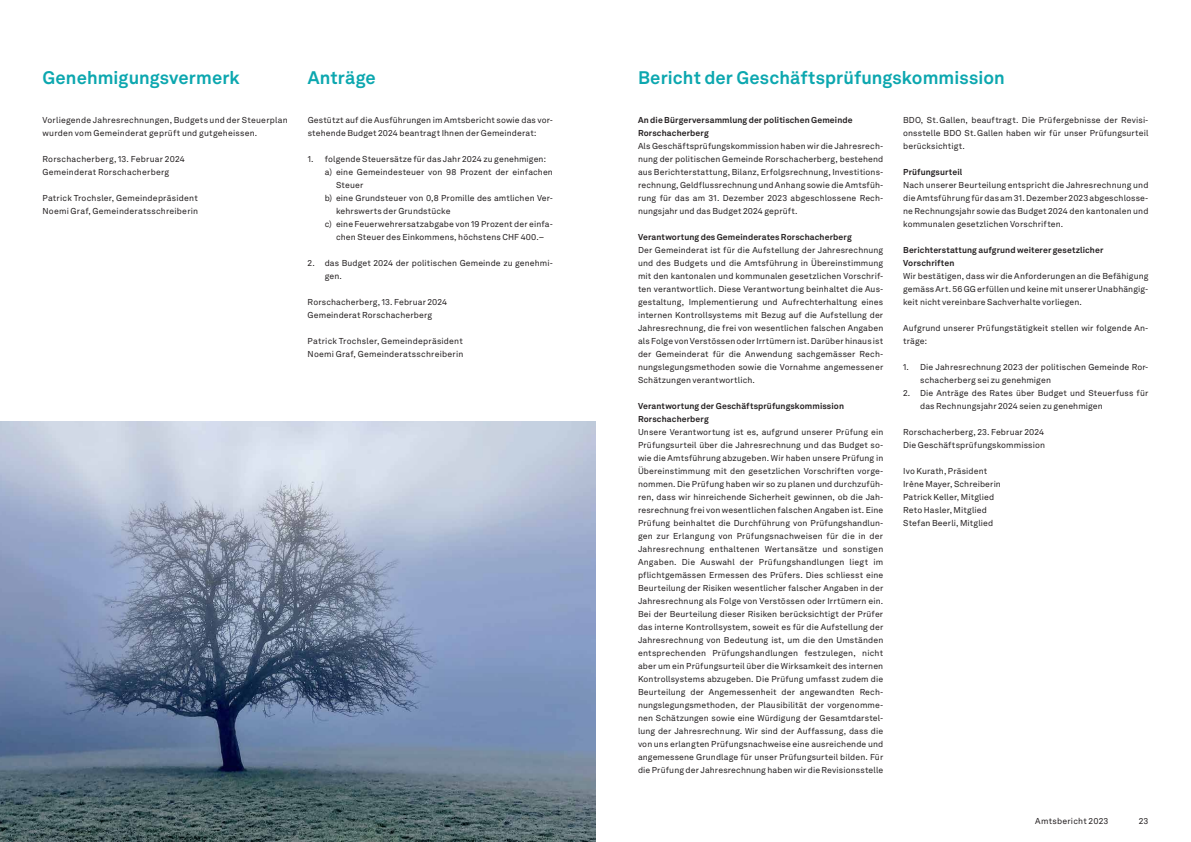
<style>
.page{position:relative;width:1191px;height:842px;background:#fff}
.page>*{position:absolute;margin:0;border:0;box-sizing:border-box;transform-origin:0 0}
.t1{font:700 18px "Akkurat LL";letter-spacing:.005em;color:#0ca7af}
.t2{font:8.5px/13px "Akkurat LL";letter-spacing:.015em;color:#231f20}
.t3{font:700 8.5px/13px "Akkurat LL";letter-spacing:.015em;color:#231f20}
</style>
<div class="page">
<img style="left:0;top:421px;width:595px;height:421px">
<h1 class="t1" style="left:43px;top:68px;width:199px">Genehmigungsvermerk</h1>
<p class="t2" style="left:43px;top:114px;width:247px">Vorliegende Jahresrechnungen, Budgets und der Steuerplan wurden vom Gemeinderat geprüft und gutgeheissen.</p>
<p class="t2" style="left:43px;top:153px;width:144px">Rorschacherberg, 13. Februar 2024<br>Gemeinderat Rorschacherberg</p>
<p class="t2" style="left:43px;top:192px;width:157px">Patrick Trochsler, Gemeindepräsident<br>Noemi Graf, Gemeinderatsschreiberin</p>
<h1 class="t1" style="left:308px;top:68px;width:70px">Anträge</h1>
<p class="t2" style="left:308px;top:114px;width:247px">Gestützt auf die Ausführungen im Amtsbericht sowie das vor&shy;stehende Budget 2024 beantragt Ihnen der Gemeinderat:</p>
<p class="t2" style="left:308px;top:153px;width:240px">1. folgende Steuersätze für das Jahr 2024 zu genehmigen:</p>
<p class="t2" style="left:325px;top:166px;width:230px">a) eine Gemeindesteuer von 98 Prozent der einfachen</p>
<p class="t2" style="left:336px;top:179px;width:29px">Steuer</p>
<p class="t2" style="left:325px;top:192px;width:230px">b) eine Grundsteuer von 0,8 Promille des amtlichen Ver-</p>
<p class="t2" style="left:336px;top:205px;width:116px">kehrswerts der Grundstücke</p>
<p class="t2" style="left:325px;top:218px;width:230px">c) eine Feuerwehrersatzabgabe von 19 Prozent der einfa-</p>
<p class="t2" style="left:336px;top:231px;width:210px">chen Steuer des Einkommens, höchstens CHF 400.–</p>
<p class="t2" style="left:325px;top:257px;width:230px;text-indent:-17px">2. das Budget 2024 der politischen Gemeinde zu genehmi&shy;gen.</p>
<p class="t2" style="left:308px;top:296px;width:141px">Rorschacherberg, 13. Februar 2024<br>Gemeinderat Rorschacherberg</p>
<p class="t2" style="left:308px;top:335px;width:157px">Patrick Trochsler, Gemeindepräsident<br>Noemi Graf, Gemeinderatsschreiberin</p>
<h1 class="t1" style="left:638px;top:68px;width:368px">Bericht der Geschäfts prüfungskommission</h1>
<p class="t3" style="left:638px;top:114px;width:216px">An die Bürgerversammlung der politischen Gemeinde<br>Rorschacherberg</p>
<p class="t2" style="left:638px;top:140px;width:247px;text-align:justify">Als Geschäftsprüfungskommission haben wir die Jahresrech&shy;nung der politischen Gemeinde Rorschacherberg, bestehend aus Berichterstattung, Bilanz, Erfolgsrechnung, Investitions&shy;rechnung, Geldflussrechnung und Anhang sowie die Amtsfüh&shy;rung für das am 31. Dezember 2023 abgeschlossene Rech&shy;nungsjahr und das Budget 2024 geprüft.</p>
<p class="t3" style="left:638px;top:231px;width:215px">Verantwortung des Gemeinderates Rorschacherberg</p>
<p class="t2" style="left:638px;top:244px;width:247px;text-align:justify">Der Gemeinderat ist für die Aufstellung der Jahresrechnung und des Budgets und die Amtsführung in Übereinstimmung mit den kantonalen und kommunalen gesetzlichen Vorschrif&shy;ten verantwortlich. Diese Verantwortung beinhaltet die Aus&shy;gestaltung, Implementierung und Aufrechterhaltung eines internen Kontrollsystems mit Bezug auf die Aufstellung der Jahresrechnung, die frei von wesentlichen falschen Angaben als Folge von Verstössen oder Irrtümern ist. Darüber hinaus ist der Gemeinderat für die Anwendung sachgemässer Rech&shy;nungslegungsmethoden sowie die Vornahme angemessener Schätzungen verantwortlich.</p>
<p class="t3" style="left:638px;top:399px;width:207px">Verantwortung der Geschäftsprüfungskommission<br>Rorschacherberg</p>
<p class="t2" style="left:638px;top:426px;width:247px;text-align:justify">Unsere Verantwortung ist es, aufgrund unserer Prüfung ein Prüfungsurteil über die Jahresrechnung und das Budget so&shy;wie die Amtsführung abzugeben. Wir haben unsere Prüfung in Übereinstimmung mit den gesetzlichen Vorschriften vorge&shy;nommen. Die Prüfung haben wir so zu planen und durchzufüh&shy;ren, dass wir hinreichende Sicherheit gewinnen, ob die Jah&shy;resrechnung frei von wesentlichen falschen Angaben ist. Eine Prüfung beinhaltet die Durchführung von Prüfungshandlun&shy;gen zur Erlangung von Prüfungsnachweisen für die in der Jahresrechnung enthaltenen Wertansätze und sonstigen Angaben. Die Auswahl der Prüfungshandlungen liegt im pflichtgemässen Ermessen des Prüfers. Dies schliesst eine Beurteilung der Risiken wesentlicher falscher Angaben in der Jahresrechnung als Folge von Verstössen oder Irrtümern ein.<br>Bei der Beurteilung dieser Risiken berücksichtigt der Prüfer das interne Kontrollsystem, soweit es für die Aufstellung der Jahresrechnung von Bedeutung ist, um die den Umständen entsprechenden Prüfungshandlungen festzulegen, nicht aber um ein Prüfungsurteil über die Wirksamkeit des internen Kontrollsystems abzugeben. Die Prüfung umfasst zudem die Beurteilung der Angemessenheit der angewandten Rech&shy;nungslegungsmethoden, der Plausibilität der vorgenomme&shy;nen Schätzungen sowie eine Würdigung der Gesamtdarstel&shy;lung der Jahresrechnung. Wir sind der Auffassung, dass die von uns erlangten Prüfungsnachweise eine ausreichende und angemessene Grundlage für unser Prüfungsurteil bilden. Für die Prüfung der Jahresrechnung haben wir die Revisionsstelle</p>
<p class="t2" style="left:903px;top:113px;width:247px;text-align:justify">BDO, St. Gallen, beauftragt. Die Prüfergebnisse der Revisi&shy;onsstelle BDO St. Gallen haben wir für unser Prüfungsurteil berücksichtigt.</p>
<p class="t3" style="left:903px;top:165px;width:61px">Prüfungsurteil</p>
<p class="t2" style="left:903px;top:178px;width:247px;text-align:justify">Nach unserer Beurteilung entspricht die Jahresrechnung und die Amtsführung für das am 31. Dezember 2023 abgeschlosse&shy;ne Rechnungsjahr sowie das Budget 2024 den kantonalen und kommunalen gesetzlichen Vorschriften.</p>
<p class="t3" style="left:903px;top:243px;width:202px">Berichterstattung aufgrund weiterer gesetzlicher<br>Vorschriften</p>
<p class="t2" style="left:903px;top:269px;width:247px;text-align:justify">Wir bestätigen, dass wir die Anforderungen an die Befähigung gemäss Art. 56 GG erfüllen und keine mit unserer Unabhängig&shy;keit nicht vereinbare Sachverhalte vorliegen.</p>
<p class="t2" style="left:903px;top:321px;width:247px">Aufgrund unserer Prüfungstätigkeit stellen wir folgende An&shy;träge:</p>
<p class="t2" style="left:920px;top:360px;width:230px;text-indent:-17px">1. Die Jahresrechnung 2023 der politischen Gemeinde Ror&shy;schacherberg sei zu genehmigen</p>
<p class="t2" style="left:920px;top:386px;width:230px;text-indent:-17px">2. Die Anträge des Rates über Budget und Steuerfuss für das Rechnungsjahr 2024 seien zu genehmigen</p>
<p class="t2" style="left:903px;top:425px;width:143px">Rorschacherberg, 23. Februar 2024<br>Die Geschäftsprüfungskommission</p>
<p class="t2" style="left:903px;top:464px;width:99px">Ivo Kurath, Präsident<br>Irène Mayer, Schreiberin<br>Patrick Keller, Mitglied<br>Reto Hasler, Mitglied<br>Stefan Beerli, Mitglied</p>
<p class="t2" style="left:1035px;top:814px;width:75px">Amtsbericht 2023</p>
<p class="t2" style="left:1138px;top:815px;width:11px">23</p>
</div>
